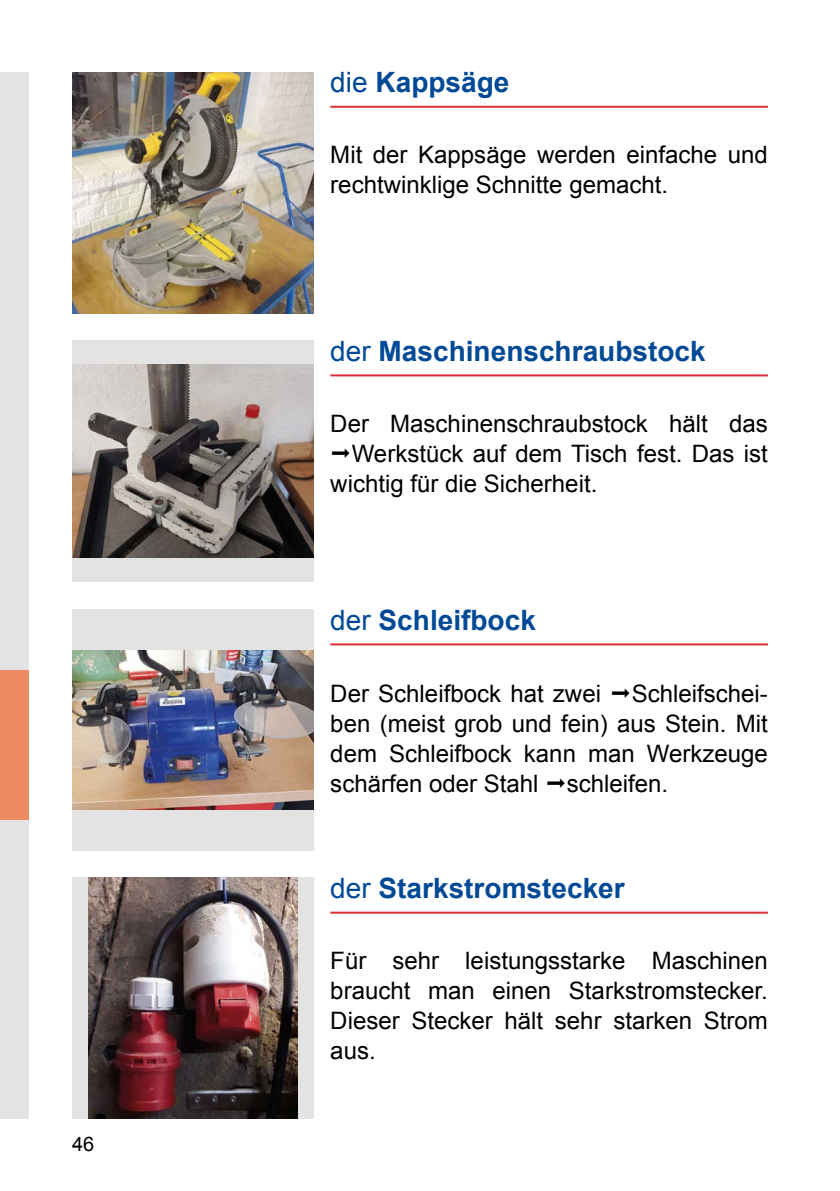
<style>
.page{position:relative;width:840px;height:1191px;background:#fff}
.page>*{position:absolute;margin:0;border:0;box-sizing:border-box;transform-origin:0 0}
.t1{font:700 28px "Arial";color:#004996}
.t2{font:24px/30px "Arial";color:#000;text-align:justify}
.t3{font:20px "Arial";color:#000}
.s1{font-weight:400}
</style>
<div class="page">
<div style="left:0;top:72px;width:28px;height:150px;background:#e3e3e3"></div>
<div style="left:0;top:222px;width:28px;height:149px;background:#e3e3e3"></div>
<div style="left:0;top:371px;width:28px;height:149px;background:#e3e3e3"></div>
<div style="left:0;top:521px;width:28px;height:149px;background:#e3e3e3"></div>
<div style="left:0;top:820px;width:28px;height:149px;background:#e3e3e3"></div>
<div style="left:0;top:969px;width:28px;height:150px;background:#e3e3e3"></div>
<div style="left:0;top:670px;width:28px;height:149px;background:#ed8c64"></div>
<img style="left:72px;top:72px;width:241px;height:241px">
<div style="left:72px;top:341px;width:241px;height:240px;background:#e3e3e3"></div>
<img style="left:72px;top:365px;width:241px;height:192px">
<div style="left:72px;top:609px;width:241px;height:241px;background:#e3e3e3"></div>
<img style="left:72px;top:651px;width:241px;height:158px">
<div style="left:72px;top:878px;width:241px;height:241px;background:#e3e3e3"></div>
<img style="left:88px;top:878px;width:209px;height:241px">
<hr style="left:330px;top:106px;width:437px;height:2px;background:#dc2f34">
<hr style="left:330px;top:374px;width:437px;height:2px;background:#dc2f34">
<hr style="left:330px;top:911px;width:437px;height:2px;background:#dc2f34">
<hr style="left:330px;top:643px;width:437px;height:2px;background:#dc2f34">
<p class="t3" style="left:72px;top:1130px;width:24px">46</p>
<p class="t1" style="left:330px;top:64px;width:180px"><span class="s1">die</span> Kappsäge</p>
<p class="t2" style="left:330px;top:140px;width:439px">Mit der Kappsäge werden einfache und rechtwinklige Schnitte gemacht.</p>
<p class="t1" style="left:330px;top:332px;width:377px"><span class="s1">der</span> Maschinenschraubstock</p>
<p class="t2" style="left:330px;top:408px;width:439px">Der Maschinenschraubstock hält das</p>
<p class="t2" style="left:351px;top:438px;width:417px">Werkstück auf dem Tisch fest. Das ist</p>
<p class="t2" style="left:330px;top:468px;width:268px">wichtig für die Sicherheit.</p>
<p class="t1" style="left:330px;top:601px;width:207px"><span class="s1">der</span> Schleifbock</p>
<p class="t2" style="left:330px;top:678px;width:439px;text-indent:301px">Schleifschei&shy;ben (meist grob und fein) aus Stein. Mit dem Schleifbock kann man Werkzeuge schärfen oder Stahl schleifen.</p>
<p class="t2" style="left:330px;top:678px;width:272px">Der Schleifbock hat zwei</p>
<p class="t1" style="left:330px;top:869px;width:296px"><span class="s1">der</span> Starkstromstecker</p>
<p class="t2" style="left:330px;top:945px;width:439px">Für sehr leistungsstarke Maschinen braucht man einen Starkstromstecker.<br>Dieser Stecker hält sehr starken Strom aus.</p>
</div>
